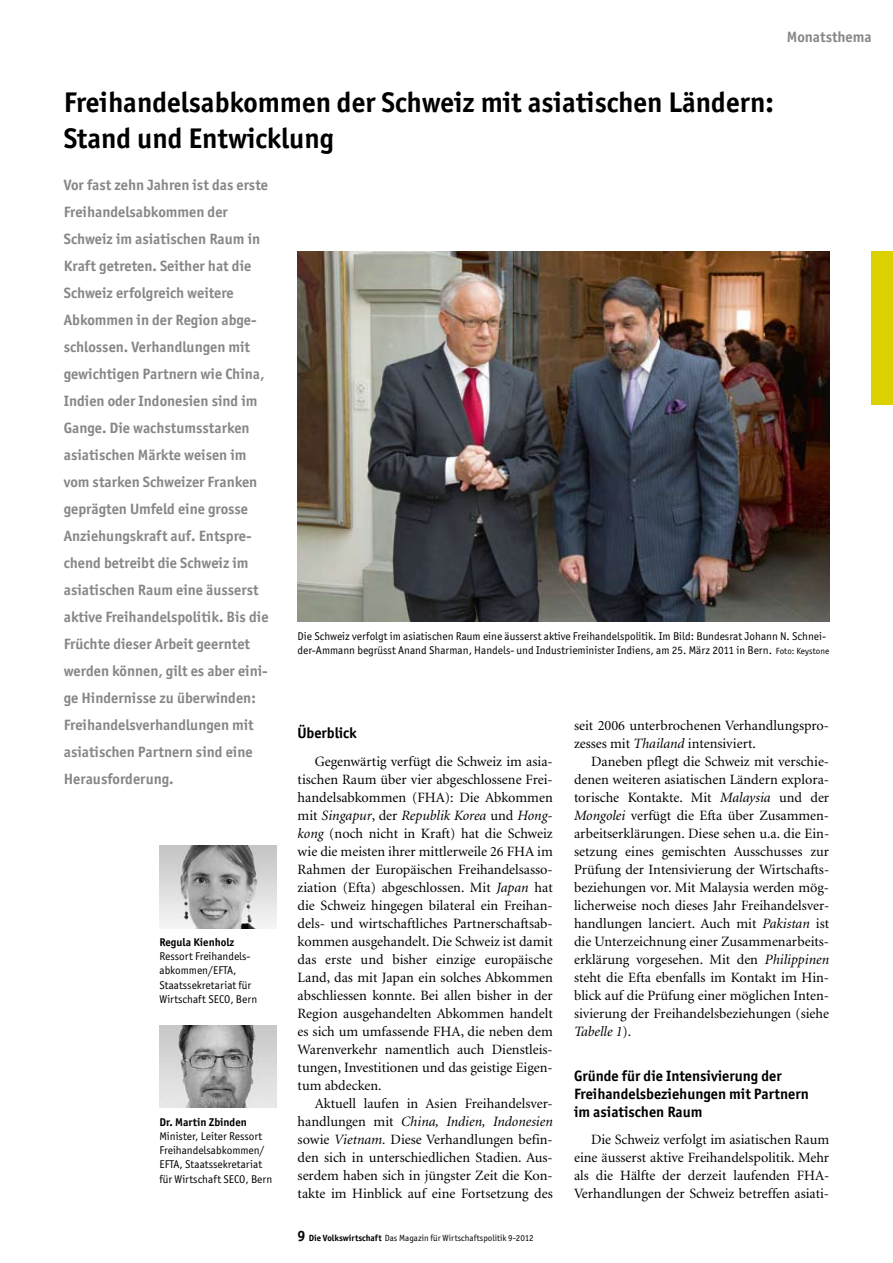
<style>
.page{position:relative;width:893px;height:1263px;background:#fff}
.page>*{position:absolute;margin:0;border:0;box-sizing:border-box;transform-origin:0 0}
.t1{font:700 28.5px/36px "Officina San ITC";color:#000}
.t2{font:700 15px/27px "Officina San ITC";color:#868786}
.t3{font:700 15px/18px "Officina San ITC";color:#000}
.t4{font:14.25px/18px "Minion";color:#000;text-align:justify}
.t5{font:11.25px/14.2px "Officina San ITC";color:#000}
.t6{font:700 11.25px "Officina San ITC";color:#000}
.t7{font:9px "Officina San ITC";color:#000}
.s1{font-size:9px}
.s2{font-style:italic}
.s3{font-weight:700;font-size:15px}
.s4{font-weight:700}
</style>
<div class="page">
<div style="left:872px;top:252px;width:21px;height:153px;background:#dcd100"></div>
<img style="left:298px;top:251px;width:531px;height:370px">
<img style="left:159px;top:846px;width:117px;height:82px">
<img style="left:159px;top:1026px;width:117px;height:82px">
<p class="t2" style="left:787px;top:23px;width:86px">Monatsthema</p>
<h1 class="t1" style="left:64px;top:84px;width:712px">Freihandelsabkommen der Schweiz mit asiatischen Ländern:<br>Stand und Entwicklung</h1>
<p class="t2" style="left:64px;top:172px;width:206px">Vor fast zehn Jahren ist das erste<br>Freihandelsabkommen der<br>Schweiz im asiatischen Raum in<br>Kraft getreten. Seither hat die<br>Schweiz erfolgreich weitere<br>Abkommen in der Region abge&shy;schlossen. Verhandlungen mit gewichtigen Partnern wie China,<br>Indien oder Indonesien sind im<br>Gange. Die wachstumsstarken asiatischen Märkte weisen im vom starken Schweizer Franken geprägten Umfeld eine grosse<br>Anziehungskraft auf. Entspre&shy;chend betreibt die Schweiz im asiatischen Raum eine äusserst aktive Freihandelspolitik. Bis die<br>Früchte dieser Arbeit geerntet werden können, gilt es aber eini&shy;ge Hindernisse zu überwinden:<br>Freihandelsverhandlungen mit asiatischen Partnern sind eine<br>Herausforderung.</p>
<p class="t5" style="left:298px;top:629px;width:533px">Die Schweiz verfolgt im asiatischen Raum eine äusserst aktive Freihandelspolitik. Im Bild: Bundesrat Johann N. Schnei&shy;der-Ammann begrüsst Anand Sharman, Handels- und Industrieminister Indiens, am 25. März 2011 in Bern. <span class="s1">Foto: Keystone</span></p>
<p class="t4" style="left:574px;top:716px;width:257px">seit 2006 unterbrochenen Verhandlungspro&shy;zesses mit <span class="s2">Thailand</span> intensiviert.</p>
<p class="t4" style="left:574px;top:752px;width:257px;text-align:left;text-indent:17px">Daneben pflegt die Schweiz mit verschie&shy;denen weiteren asiatischen Ländern explora&shy;torische Kontakte. Mit <span class="s2">Malaysia</span> und der <span class="s2">Mongolei</span> verfügt die Efta über Zusammen&shy;arbeitserklärungen. Diese sehen u.a. die Ein&shy;setzung eines gemischten Ausschusses zur Prüfung der Intensivierung der Wirtschafts&shy;beziehungen vor. Mit Malaysia werden mög&shy;licherweise noch dieses Jahr Freihandelsver&shy;handlungen lanciert. Auch mit <span class="s2">Pakistan</span> ist die Unterzeichnung einer Zusammenarbeits&shy;erklärung vorgesehen. Mit den <span class="s2">Philippinen </span>steht die Efta ebenfalls im Kontakt im Hin&shy;blick auf die Prüfung einer möglichen Inten&shy;sivierung der Freihandelsbeziehungen (siehe <span class="s2">Tabelle 1</span>).</p>
<p class="t3" style="left:574px;top:1066px;width:236px">Gründe für die Intensivierung der<br>Freihandelsbeziehungen mit Partnern im asiatischen Raum</p>
<p class="t4" style="left:574px;top:1130px;width:257px;text-indent:17px">Die Schweiz verfolgt im asiatischen Raum eine äusserst aktive Freihandelspolitik. Mehr als die Hälfte der derzeit laufenden FHA-Verhandlungen der Schweiz betreffen asiati-</p>
<p class="t3" style="left:298px;top:724px;width:61px">Überblick</p>
<p class="t4" style="left:298px;top:752px;width:257px;text-indent:17px">Gegenwärtig verfügt die Schweiz im asia&shy;tischen Raum über vier abgeschlossene Frei&shy;handelsabkommen (FHA): Die Abkommen mit <span class="s2">Singapur</span>, der <span class="s2">Republik Korea</span> und <span class="s2">Hong&shy;kong</span> (noch nicht in Kraft) hat die Schweiz wie die meisten ihrer mittlerweile 26 FHA im Rahmen der Europäischen Freihandelsasso&shy;ziation (Efta) abgeschlossen. Mit <span class="s2">Japan</span> hat die Schweiz hingegen bilateral ein Freihan&shy;dels- und wirtschaftliches Partnerschaftsab&shy;kommen ausgehandelt. Die Schweiz ist damit das erste und bisher einzige europäische Land, das mit Japan ein solches Abkommen abschliessen konnte. Bei allen bisher in der Region ausgehandelten Abkommen handelt es sich um umfassende FHA, die neben dem Warenverkehr namentlich auch Dienstleis&shy;tungen, Investitionen und das geistige Eigen&shy;tum abdecken.</p>
<p class="t4" style="left:298px;top:1094px;width:257px;text-indent:17px">Aktuell laufen in Asien Freihandelsver&shy;handlungen mit <span class="s2">China, Indien, Indonesien </span>sowie <span class="s2">Vietnam.</span> Diese Verhandlungen befin&shy;den sich in unterschiedlichen Stadien. Aus&shy;serdem haben sich in jüngster Zeit die Kon&shy;takte im Hinblick auf eine Fortsetzung des</p>
<p class="t6" style="left:159px;top:935px;width:76px">Regula Kienholz</p>
<p class="t5" style="left:159px;top:949px;width:99px">Ressort Freihandels&shy;abkommen/EFTA,<br>Staatssekretariat für<br>Wirtschaft SECO, Bern</p>
<p class="t6" style="left:159px;top:1115px;width:89px">Dr. Martin Zbinden</p>
<p class="t5" style="left:159px;top:1129px;width:114px">Minister, Leiter Ressort<br>Freihandelsabkommen/<br>EFTA, Staatssekretariat für Wirtschaft SECO, Bern</p>
<p class="t7" style="left:298px;top:1232px;width:237px"><span class="s3">9</span> <span class="s4">Die Volkswirtschaft</span> Das Magazin für Wirtschaftspolitik 9-2012</p>
</div>
